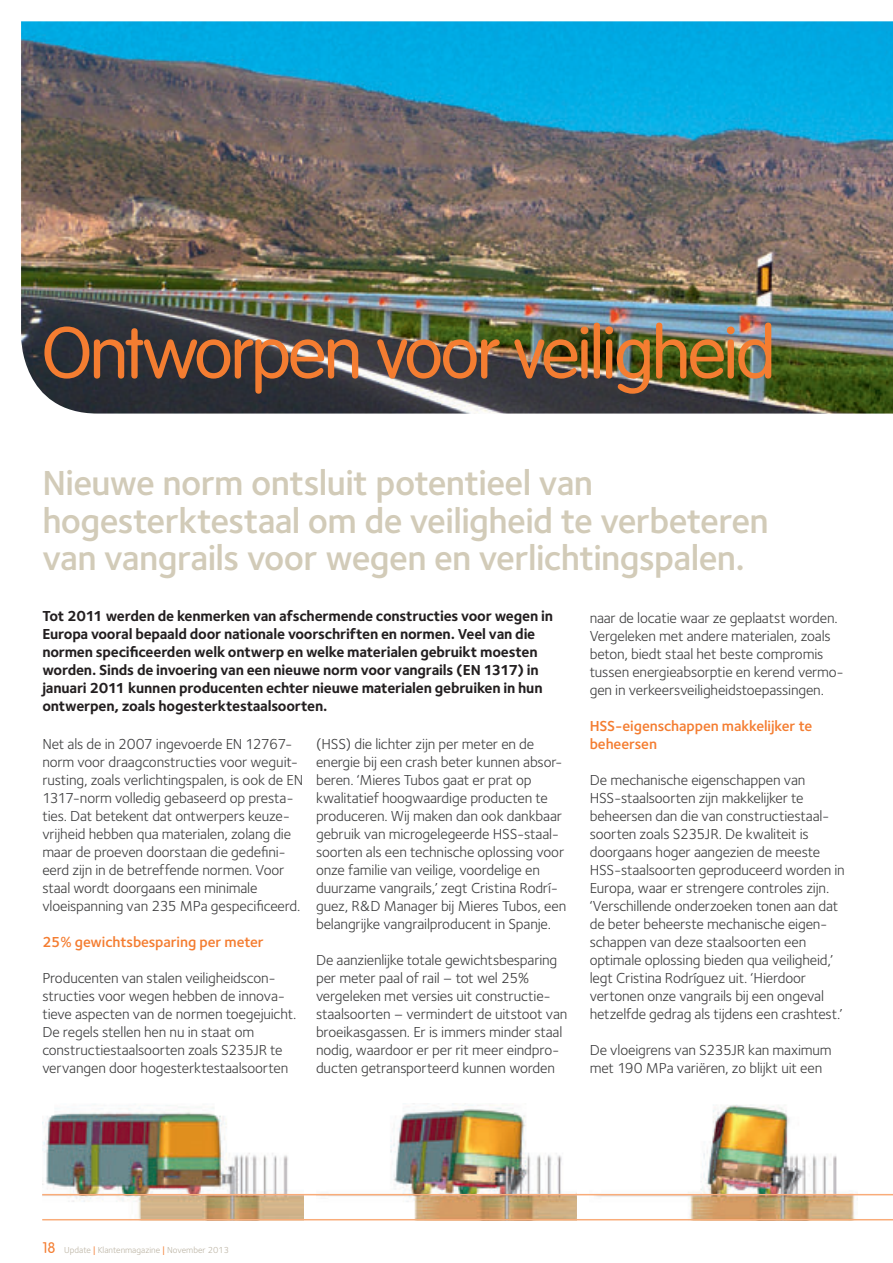
<style>
.page{position:relative;width:893px;height:1263px;background:#fff}
.page>*{position:absolute;margin:0;border:0;box-sizing:border-box;transform-origin:0 0}
.t1{font:300 72px "VAG Rounded";letter-spacing:-.035em;color:#f47d31}
.t2{font:36px/37.5px "Foundry Sterling Demi CE";letter-spacing:-.015em;color:#d2cbb8}
.t3{font:15px/18px "Foundry Sterling Book CE";letter-spacing:-.01em;color:#3e3e3f}
.t4{font:15px/18px "Foundry Sterling Bold CE";letter-spacing:-.015em;color:#231f20}
.t5{font:15px/18px "Foundry Sterling Demi CE";letter-spacing:-.005em;color:#f47d31}
.t6{font:9px "Foundry Sterling Book CE";color:#bcb4a4}
.s1{font-family:"VAG Rounded";font-weight:300;font-size:15px;color:#f47d31}
.s2{font-size:12px;color:#f47d31}
</style>
<div class="page">
<img style="left:21px;top:21px;width:871px;height:393px">
<img style="left:42px;top:1104px;width:261px;height:117px">
<img style="left:316px;top:1105px;width:260px;height:114px">
<img style="left:589px;top:1104px;width:268px;height:115px">
<hr style="left:42px;top:1194px;width:850px;height:1px;background:#f9ac79">
<hr style="left:42px;top:1219px;width:850px;height:1px;background:#f9ac79">
<h1 class="t1" style="left:42px;top:312px;width:735px">Ontworpen voor veiligheid</h1>
<h2 class="t2" style="left:42px;top:468px;width:728px">Nieuwe norm ontsluit potentieel van hogesterktestaal om de veiligheid te verbeteren van vangrails voor wegen en verlichtingspalen.</h2>
<p class="t4" style="left:42px;top:609px;width:512px">Tot 2011 werden de kenmerken van afschermende constructies voor wegen in Europa vooral bepaald door nationale voorschriften en normen. Veel van die normen specificeerden welk ontwerp en welke materialen gebruikt moesten worden. Sinds de invoering van een nieuwe norm voor vangrails (EN 1317) in januari 2011 kunnen producenten echter nieuwe materialen gebruiken in hun ontwerpen, zoals hogesterktestaalsoorten.</p>
<p class="t3" style="left:589px;top:611px;width:256px">naar de locatie waar ze geplaatst worden.<br>Vergeleken met andere materialen, zoals beton, biedt staal het beste compromis tussen energieabsorptie en kerend vermo&shy;gen in verkeersveiligheidstoepassingen.</p>
<p class="t5" style="left:589px;top:719px;width:224px">HSS-eigenschappen makkelijker te beheersen</p>
<p class="t3" style="left:589px;top:773px;width:256px">De mechanische eigenschappen van HSS-staalsoorten zijn makkelijker te beheersen dan die van constructiestaal&shy;soorten zoals S235JR. De kwaliteit is doorgaans hoger aangezien de meeste HSS-staalsoorten geproduceerd worden in Europa, waar er strengere controles zijn. ‘Verschillende onderzoeken tonen aan dat de beter beheerste mechanische eigen&shy;schappen van deze staalsoorten een optimale oplossing bieden qua veiligheid,’ legt Cristina Rodríguez uit. ‘Hierdoor vertonen onze vangrails bij een ongeval hetzelfde gedrag als tijdens een crashtest.’</p>
<p class="t3" style="left:589px;top:1043px;width:243px">De vloeigrens van S235JR kan maximum met 190 MPa variëren, zo blijkt uit een</p>
<p class="t3" style="left:316px;top:736px;width:252px">(HSS) die lichter zijn per meter en de energie bij een crash beter kunnen absor&shy;beren. ‘Mieres Tubos gaat er prat op kwalitatief hoogwaardige producten te produceren. Wij maken dan ook dankbaar gebruik van microgelegeerde HSS-staal&shy;soorten als een technische oplossing voor onze familie van veilige, voordelige en duurzame vangrails,’ zegt Cristina Rodrí&shy;guez, R&amp;D Manager bij Mieres Tubos, een belangrijke vangrailproducent in Spanje.</p>
<p class="t3" style="left:316px;top:952px;width:253px">De aanzienlijke totale gewichtsbesparing per meter paal of rail – tot wel 25% vergeleken met versies uit constructie&shy;staalsoorten – vermindert de uitstoot van broeikasgassen. Er is immers minder staal nodig, waardoor er per rit meer eindpro&shy;ducten getransporteerd kunnen worden</p>
<p class="t3" style="left:42px;top:736px;width:262px">Net als de in 2007 ingevoerde EN 12767- norm voor draagconstructies voor weguit&shy;rusting, zoals verlichtingspalen, is ook de EN 1317-norm volledig gebaseerd op presta&shy;ties. Dat betekent dat ontwerpers keuze&shy;vrijheid hebben qua materialen, zolang die maar de proeven doorstaan die gedefini&shy;eerd zijn in de betreffende normen. Voor staal wordt doorgaans een minimale vloeispanning van 235 MPa gespecificeerd.</p>
<p class="t5" style="left:42px;top:934px;width:223px">25% gewichtsbesparing per meter</p>
<p class="t3" style="left:42px;top:970px;width:255px">Producenten van stalen veiligheidscon&shy;structies voor wegen hebben de innova&shy;tieve aspecten van de normen toegejuicht.<br>De regels stellen hen nu in staat om constructiestaalsoorten zoals S235JR te vervangen door hogesterktestaalsoorten</p>
<p class="t6" style="left:42px;top:1247px;width:188px"><span class="s1">18</span> Update <span class="s2">l</span> Klantenmagazine <span class="s2">l</span> November 2013</p>
</div>
